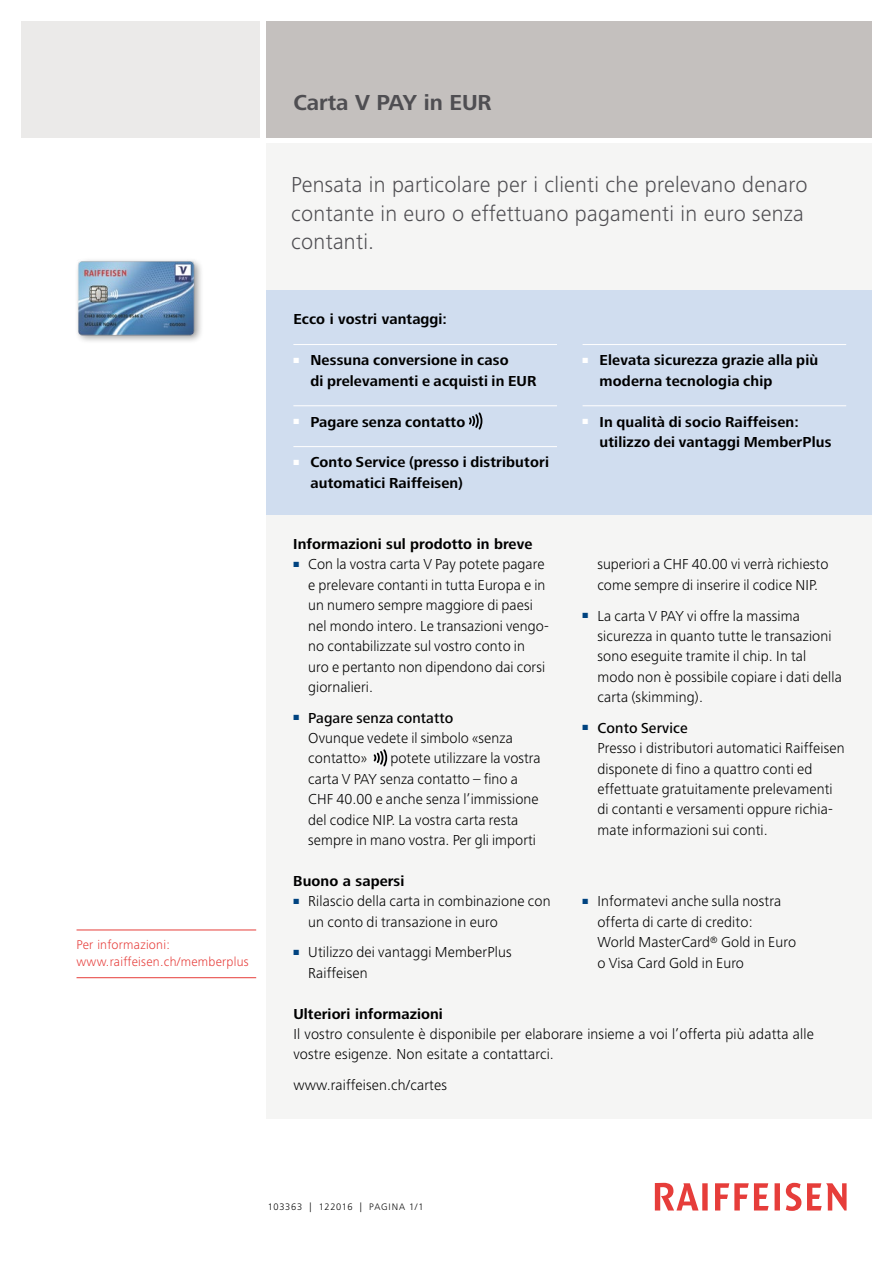
<style>
.page{position:relative;width:893px;height:1263px;background:#fff}
.page>*{position:absolute;margin:0;border:0;box-sizing:border-box;transform-origin:0 0}
.t1{font:300 22.5px/28.5px "Frutiger Next LT";letter-spacing:.01em;color:#4f4e52}
.t2{font:700 22.5px "Frutiger Next LT";color:#4f4e52}
.t3{font:300 15px/20.4px "Frutiger Next LT";letter-spacing:.01em;color:#000}
.t4{font:700 15px/20.4px "Frutiger Next LT";letter-spacing:.01em;color:#000}
.t5{font:300 13.2px/17.9px "Frutiger Next LT";letter-spacing:.02em;color:#e63d3a}
.t6{font:300 9.75px "Frutiger Next LT";letter-spacing:.075em;color:#000}
.s1{font-weight:500}
</style>
<div class="page">
<div style="left:266px;top:144px;width:606px;height:975px;background:#f5f5f4"></div>
<div style="left:21px;top:21px;width:239px;height:117px;background:#ebeae9"></div>
<div style="left:266px;top:21px;width:606px;height:117px;background:#c4c0be"></div>
<svg style="left:655px;top:1183px;width:192px;height:28px"></svg>
<div style="left:75px;top:258px;width:129px;height:86px;background:#000;opacity:.4"></div>
<img style="left:77px;top:260px;width:119px;height:76px">
<div style="left:266px;top:291px;width:606px;height:224px;background:#d0ddef"></div>
<hr style="left:293px;top:344px;width:264px;height:1px;background:#fff">
<hr style="left:293px;top:405px;width:264px;height:1px;background:#fff">
<hr style="left:293px;top:446px;width:264px;height:1px;background:#fff">
<svg style="left:469px;top:412px;width:13px;height:18px"></svg>
<hr style="left:583px;top:344px;width:263px;height:1px;background:#fff">
<hr style="left:583px;top:405px;width:263px;height:1px;background:#fff">
<svg style="left:374px;top:749px;width:13px;height:17px"></svg>
<hr style="left:77px;top:929px;width:179px;height:1px;background:#e63d3a">
<hr style="left:77px;top:977px;width:179px;height:1px;background:#e63d3a">
<p class="t5" style="left:77px;top:935px;width:174px">Per informazioni: www.raiffeisen.ch/memberplus</p>
<h1 class="t2" style="left:293px;top:90px;width:200px">Carta V PAY in EUR</h1>
<h1 class="t1" style="left:291px;top:171px;width:518px">Pensata in particolare per i clienti che prelevano denaro contante in euro o effettuano pagamenti in euro senza contanti.</h1>
<p class="t4" style="left:293px;top:309px;width:155px">Ecco i vostri vantaggi:</p>
<p class="t4" style="left:310px;top:350px;width:228px;text-indent:-17px"><sup>■</sup> Nessuna conversione in caso<br>di prelevamenti e acquisti in EUR</p>
<p class="t4" style="left:293px;top:411px;width:173px"><sup>■</sup> Pagare senza contatto</p>
<p class="t4" style="left:310px;top:452px;width:240px;text-indent:-17px"><sup>■</sup> Conto Service (presso i distributori automatici Raiffeisen)</p>
<p class="t4" style="left:293px;top:534px;width:241px">Informazioni sul prodotto in breve</p>
<p class="t3" style="left:308px;top:554px;width:242px;text-indent:-15px"><sup>■</sup> Con la vostra carta V Pay potete pagare e prelevare contanti in tutta Europa e in un numero sempre maggiore di paesi nel mondo intero. Le transazioni vengo&shy;no contabilizzate sul vostro conto in uro e pertanto non dipendono dai corsi giornalieri.</p>
<p class="t3" style="left:308px;top:707px;width:206px;text-indent:-15px"><sup>■</sup> <span class="s1">Pagare senza contatto<br></span>Ovunque vedete il simbolo «senza contatto»</p>
<p class="t3" style="left:308px;top:748px;width:234px;text-indent:82px">potete utilizzare la vostra carta V PAY senza contatto – fino a CHF 40.00 e anche senza l’immissione del codice NIP. La vostra carta resta sempre in mano vostra. Per gli importi</p>
<p class="t4" style="left:293px;top:871px;width:113px">Buono a sapersi</p>
<p class="t3" style="left:308px;top:891px;width:244px;text-indent:-15px"><sup>■</sup> Rilascio della carta in combinazione con un conto di transazione in euro</p>
<p class="t3" style="left:308px;top:942px;width:205px;text-indent:-15px"><sup>■</sup> Utilizzo dei vantaggi MemberPlus<br>Raiffeisen</p>
<p class="t4" style="left:600px;top:350px;width:220px;text-indent:-17px"><sup>■</sup> Elevata sicurezza grazie alla più moderna tecnologia chip</p>
<p class="t4" style="left:600px;top:411px;width:233px;text-indent:-17px"><sup>■</sup> In qualità di socio Raiffeisen: utilizzo dei vantaggi MemberPlus</p>
<p class="t3" style="left:597px;top:554px;width:233px">superiori a CHF 40.00 vi verrà richiesto come sempre di inserire il codice NIP.</p>
<p class="t3" style="left:597px;top:605px;width:246px;text-indent:-15px"><sup>■</sup> La carta V PAY vi offre la massima sicurezza in quanto tutte le transazioni sono eseguite tramite il chip. In tal modo non è possibile copiare i dati della carta (skimming).</p>
<p class="t3" style="left:597px;top:718px;width:249px;text-indent:-15px"><sup>■</sup> <span class="s1">Conto Service<br></span>Presso i distributori automatici Raiffeisen disponete di fino a quattro conti ed effettuate gratuitamente prelevamenti di contanti e versamenti oppure richia&shy;mate informazioni sui conti.</p>
<p class="t3" style="left:597px;top:891px;width:200px;text-indent:-15px"><sup>■</sup> Informatevi anche sulla nostra offerta di carte di credito:<br>World MasterCard<sup>®</sup> Gold in Euro o Visa Card Gold in Euro</p>
<p class="t4" style="left:293px;top:1003px;width:151px">Ulteriori informazioni</p>
<p class="t3" style="left:293px;top:1024px;width:522px">Il vostro consulente è disponibile per elaborare insieme a voi l’offerta più adatta alle vostre esigenze. Non esitate a contattarci.</p>
<p class="t3" style="left:293px;top:1075px;width:155px">www.raiffeisen.ch/cartes</p>
<p class="t6" style="left:268px;top:1202px;width:157px">103363 | 122016 | PAGINA 1/1</p>
</div>
